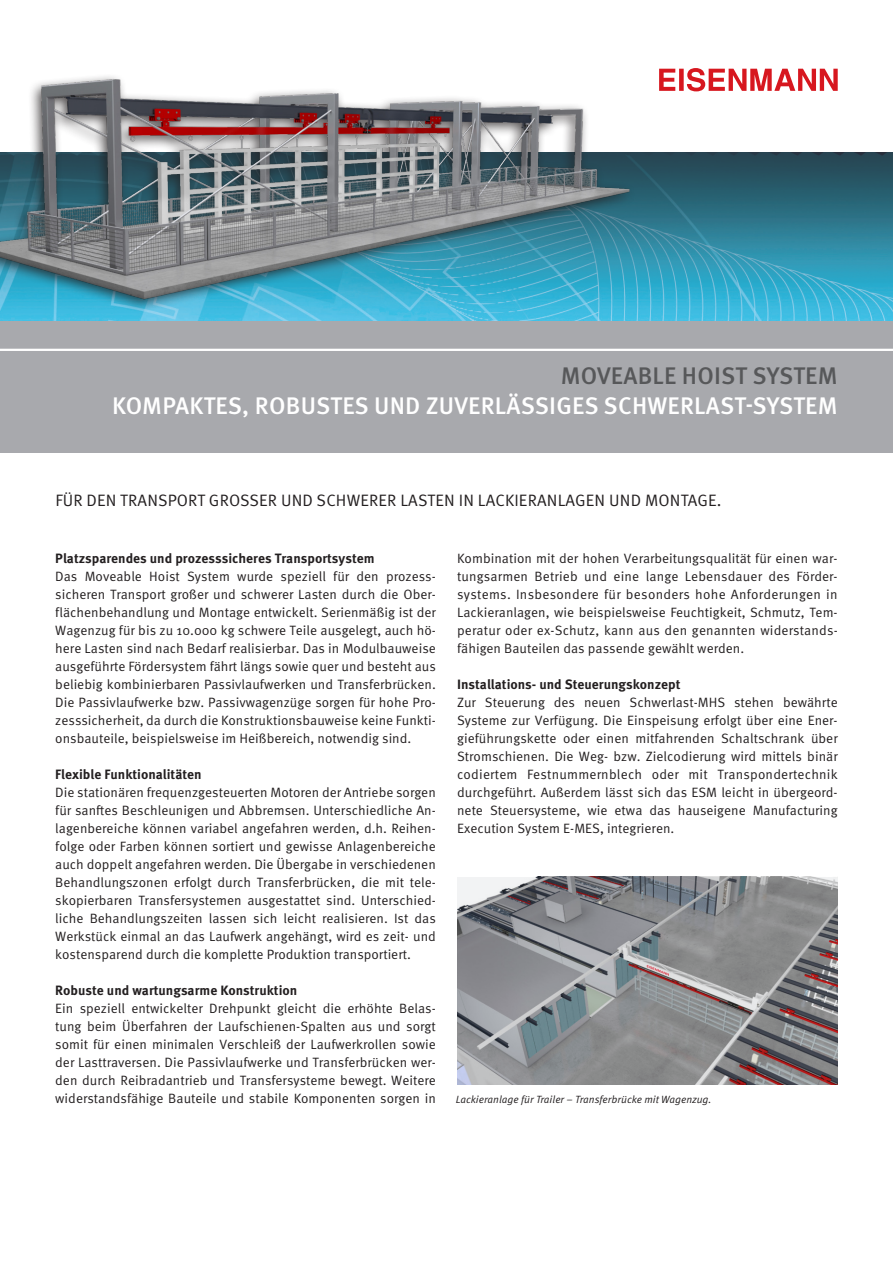
<style>
.page{position:relative;width:893px;height:1263px;background:#fff}
.page>*{position:absolute;margin:0;border:0;box-sizing:border-box;transform-origin:0 0}
.t1{font:500 24px "Meta OT";letter-spacing:.01em;color:#fff}
.t2{font:500 24px "Meta OT";letter-spacing:.01em;color:#57585a}
.t3{font:16.5px "Meta OT Norm";letter-spacing:.01em;color:#231f20}
.t4{font:13.5px/18px "Meta OT Norm";color:#231f20;text-align:justify}
.t5{font:700 13.5px "Meta OT";color:#231f20}
.t6{font:10.5px "Meta OT Norm Ita";color:#231f20}
</style>
<div class="page">
<svg style="left:659px;top:68px;width:179px;height:23px"></svg>
<img style="left:640px;top:153px;width:253px;height:168px">
<div style="left:0;top:321px;width:893px;height:132px;background:#a8a9ad"></div>
<hr style="left:0;top:349px;width:893px;height:2px;background:#fff">
<img style="left:0;top:76px;width:640px;height:273px">
<img style="left:457px;top:877px;width:380px;height:207px">
<h1 class="t2" style="left:561px;top:363px;width:278px">MOVEABLE HOIST SYSTEM</h1>
<h1 class="t1" style="left:112px;top:393px;width:727px">KOMPAKTES, ROBUSTES UND ZUVERLÄSSIGES SCHWERLAST-SYSTEM</h1>
<p class="t3" style="left:55px;top:492px;width:668px">FÜR DEN TRANSPORT GROSSER UND SCHWERER LASTEN IN LACKIERANLAGEN UND MONTAGE.</p>
<p class="t5" style="left:55px;top:553px;width:321px">Platzsparendes und prozesssicheres Transportsystem</p>
<p class="t4" style="left:55px;top:568px;width:382px">Das Moveable Hoist System wurde speziell für den prozess&shy;sicheren Transport großer und schwerer Lasten durch die Ober&shy;flächenbehandlung und Montage entwickelt. Serienmäßig ist der Wagenzug für bis zu 10.000 kg schwere Teile ausgelegt, auch hö&shy;here Lasten sind nach Bedarf realisierbar. Das in Modulbauweise ausgeführte Fördersystem fährt längs sowie quer und besteht aus beliebig kombinierbaren Passivlaufwerken und Transferbrücken.<br>Die Passivlaufwerke bzw. Passivwagenzüge sorgen für hohe Pro&shy;zesssicherheit, da durch die Konstruktionsbauweise keine Funkti&shy;onsbauteile, beispielsweise im Heißbereich, notwendig sind.</p>
<p class="t5" style="left:55px;top:769px;width:148px">Flexible Funktionalitäten</p>
<p class="t4" style="left:55px;top:784px;width:382px">Die stationären frequenzgesteuerten Motoren der Antriebe sorgen für sanftes Beschleunigen und Abbremsen. Unterschiedliche An&shy;lagenbereiche können variabel angefahren werden, d.h. Reihen&shy;folge oder Farben können sortiert und gewisse Anlagenbereiche auch doppelt angefahren werden. Die Übergabe in verschiedenen Behandlungszonen erfolgt durch Transferbrücken, die mit tele&shy;skopierbaren Transfersystemen ausgestattet sind. Unterschied&shy;liche Behandlungszeiten lassen sich leicht realisieren. Ist das Werkstück einmal an das Laufwerk angehängt, wird es zeit- und kostensparend durch die komplette Produktion transportiert.</p>
<p class="t5" style="left:55px;top:985px;width:244px">Robuste und wartungsarme Konstruktion</p>
<p class="t4" style="left:55px;top:1000px;width:382px">Ein speziell entwickelter Drehpunkt gleicht die erhöhte Belas&shy;tung beim Überfahren der Laufschienen-Spalten aus und sorgt somit für einen minimalen Verschleiß der Laufwerkrollen sowie der Lasttraversen. Die Passivlaufwerke und Transferbrücken wer&shy;den durch Reibradantrieb und Transfersysteme bewegt. Weitere widerstandsfähige Bauteile und stabile Komponenten sorgen in</p>
<p class="t4" style="left:457px;top:550px;width:382px">Kombination mit der hohen Verarbeitungsqualität für einen war&shy;tungsarmen Betrieb und eine lange Lebensdauer des Förder&shy;systems. Insbesondere für besonders hohe Anforderungen in Lackieranlagen, wie beispielsweise Feuchtigkeit, Schmutz, Tem&shy;peratur oder ex-Schutz, kann aus den genannten widerstands&shy;fähigen Bauteilen das passende gewählt werden.</p>
<p class="t5" style="left:457px;top:679px;width:225px">Installations- und Steuerungskonzept</p>
<p class="t4" style="left:457px;top:694px;width:382px">Zur Steuerung des neuen Schwerlast-MHS stehen bewährte Systeme zur Verfügung. Die Einspeisung erfolgt über eine Ener&shy;gieführungskette oder einen mitfahrenden Schaltschrank über Stromschienen. Die Weg- bzw. Zielcodierung wird mittels binär codiertem Festnummernblech oder mit Transpondertechnik durchgeführt. Außerdem lässt sich das ESM leicht in übergeord&shy;nete Steuersysteme, wie etwa das hauseigene Manufacturing Execution System E-MES, integrieren.</p>
<p class="t6" style="left:456px;top:1095px;width:257px">Lackieranlage für Trailer – Transferbrücke mit Wagenzug.</p>
</div>
